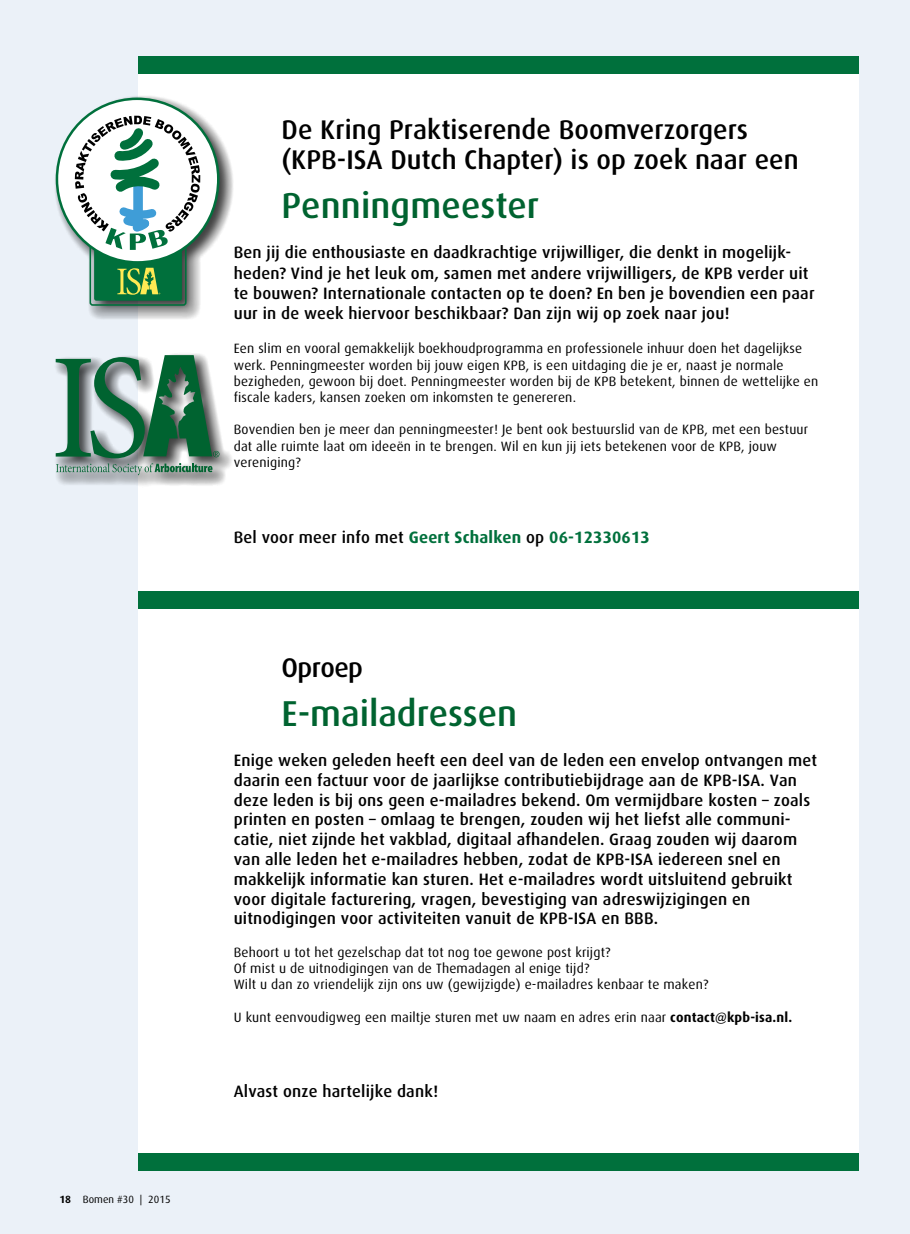
<style>
.page{position:relative;width:910px;height:1234px;background:#fff}
.page>*{position:absolute;margin:0;border:0;box-sizing:border-box;transform-origin:0 0}
.t1{font:500 36px "Dax";color:#006330}
.t2{font:500 27px/30px "Dax";color:#000}
.t3{font:500 16.5px/19.8px "Dax";letter-spacing:.01em;color:#000}
.t4{font:700 16.5px "Dax";letter-spacing:.01em;color:#00703c}
.t5{font:13.5px/16.2px "Dax";letter-spacing:.01em;color:#000}
.t6{font:10.5px "Dax";letter-spacing:.005em;color:#000}
.s1{font-weight:700}
.s2{font-weight:500;color:#000}
</style>
<div class="page">
<div style="left:0;top:0;width:910px;height:1233px;background:#ebf1f8"></div>
<div style="left:139px;top:64px;width:720px;height:1100px;background:#fff"></div>
<div style="left:139px;top:56px;width:720px;height:17px;background:#00703c"></div>
<div style="left:139px;top:591px;width:720px;height:17px;background:#00703c"></div>
<div style="left:139px;top:1152px;width:720px;height:17px;background:#00703c"></div>
<svg style="left:55px;top:96px;width:178px;height:224px"></svg>
<div style="left:57px;top:99px;width:161px;height:163px;background:#fff;border-radius:50%"></div>
<svg style="left:75px;top:116px;width:125px;height:190px"></svg>
<svg style="left:55px;top:352px;width:177px;height:136px"></svg>
<svg style="left:56px;top:355px;width:164px;height:120px"></svg>
<p class="t6" style="left:60px;top:1193px;width:113px"><span class="s1">18</span> Bomen #30 | 2015</p>
<h2 class="t2" style="left:282px;top:115px;width:519px">De Kring Praktiserende Boomverzorgers (KPB-ISA Dutch Chapter) is op zoek naar een</h2>
<h1 class="t1" style="left:282px;top:186px;width:259px">Penningmeester</h1>
<p class="t3" style="left:234px;top:243px;width:582px;line-height:20.2px">Ben jij die enthousiaste en daadkrachtige vrijwilliger, die denkt in mogelijk&shy;heden? Vind je het leuk om, samen met andere vrijwilligers, de KPB verder uit te bouwen? Internationale contacten op te doen? En ben je bovendien een paar uur in de week hiervoor beschikbaar? Dan zijn wij op zoek naar jou!</p>
<p class="t5" style="left:234px;top:341px;width:586px">Een slim en vooral gemakkelijk boekhoudprogramma en professionele inhuur doen het dagelijkse werk. Penningmeester worden bij jouw eigen KPB, is een uitdaging die je er, naast je normale bezigheden, gewoon bij doet. Penningmeester worden bij de KPB betekent, binnen de wettelijke en fiscale kaders, kansen zoeken om inkomsten te genereren.</p>
<p class="t5" style="left:234px;top:422px;width:576px">Bovendien ben je meer dan penningmeester! Je bent ook bestuurslid van de KPB, met een bestuur dat alle ruimte laat om ideeën in te brengen. Wil en kun jij iets betekenen voor de KPB, jouw vereniging?</p>
<p class="t4" style="left:234px;top:527px;width:418px"><span class="s2">Bel voor meer info met</span> Geert Schalken <span class="s2">op</span> 06-12330613</p>
<h2 class="t2" style="left:282px;top:652px;width:83px">Oproep</h2>
<h1 class="t1" style="left:282px;top:693px;width:237px">E-mailadressen</h1>
<p class="t3" style="left:234px;top:750px;width:585px">Enige weken geleden heeft een deel van de leden een envelop ontvangen met daarin een factuur voor de jaarlijkse contributiebijdrage aan de KPB-ISA. Van deze leden is bij ons geen e-mailadres bekend. Om vermijdbare kosten – zoals printen en posten – omlaag te brengen, zouden wij het liefst alle communi&shy;catie, niet zijnde het vakblad, digitaal afhandelen. Graag zouden wij daarom van alle leden het e-mailadres hebben, zodat de KPB-ISA iedereen snel en makkelijk informatie kan sturen. Het e-mailadres wordt uitsluitend gebruikt voor digitale facturering, vragen, bevestiging van adreswijzigingen en uitnodigingen voor activiteiten vanuit de KPB-ISA en BBB.</p>
<p class="t5" style="left:234px;top:943px;width:476px">Behoort u tot het gezelschap dat tot nog toe gewone post krijgt?<br>Of mist u de uitnodigingen van de Themadagen al enige tijd?<br>Wilt u dan zo vriendelijk zijn ons uw (gewijzigde) e-mailadres kenbaar te maken?</p>
<p class="t5" style="left:234px;top:1008px;width:560px">U kunt eenvoudigweg een mailtje sturen met uw naam en adres erin naar <span class="s1">contact@kpb-isa.nl.</span></p>
<p class="t3" style="left:234px;top:1081px;width:206px">Alvast onze hartelijke dank!</p>
</div>
